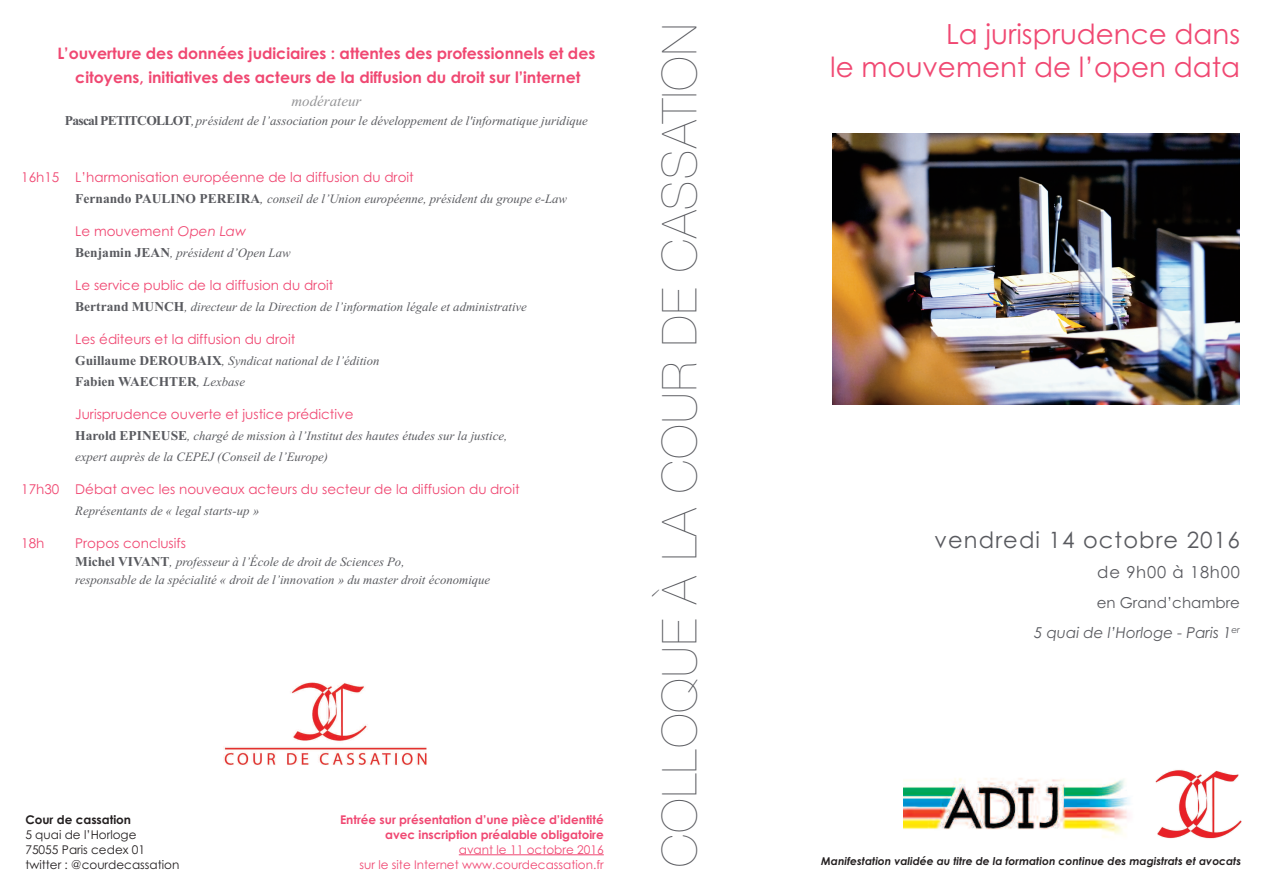
<style>
.page{position:relative;width:1263px;height:893px;background:#fff}
.page>*{position:absolute;margin:0;border:0;box-sizing:border-box;transform-origin:0 0}
.t1{font:200 48px "Helvetica Neue LT Pro";letter-spacing:.025em;color:#595a5f}
.t2{font:27.75px/33.3px "Century Gothic";color:#f04872;text-align:right}
.t3{font:22.5px "Century Gothic";letter-spacing:.05em;color:#595a5f}
.t4{font:16.5px "Century Gothic";letter-spacing:.05em;color:#595a5f}
.t5{font:700 15.75px/24px "Century Gothic";color:#f04872;text-align:center}
.t6{font:italic 15px/30px "Century Gothic";color:#595a5f;text-align:right}
.t7{font:italic 15px "Times New Roman";color:#949496}
.t8{font:13.5px "Century Gothic";color:#f04872}
.t9{font:700 13.5px "Times New Roman";color:#595a5f}
.t10{font:italic 12.75px/21px "Times New Roman";color:#595a5f}
.t11{font:700 12px/15px "Century Gothic";color:#f04872;text-align:right}
.t12{font:12px/15px "Century Gothic";color:#f04872;text-align:right}
.t13{font:12px/15px "Century Gothic";color:#231f20}
.t14{font:700 12px "Century Gothic";color:#231f20}
.t15{font:italic 700 10.8px "Century Gothic";color:#231f20}
.s1{font-weight:700;font-style:normal;font-size:13.5px}
.s2{font-size:13.5px}
.s3{font-style:italic}
.s4{font-weight:400;font-style:italic;font-size:12.75px}
.s5{font-style:normal}
</style>
<div class="page">
<img style="left:1155px;top:769px;width:87px;height:70px">
<img style="left:832px;top:134px;width:407px;height:270px">
<hr style="left:459px;top:854px;width:145px;height:1px;background:#f04872">
<img style="left:903px;top:778px;width:227px;height:60px">
<img style="left:223px;top:682px;width:204px;height:84px">
<p class="t5" style="left:57px;top:42px;width:539px">L’ouverture des données judiciaires : attentes des professionnels et des citoyens, initiatives des acteurs de la diffusion du droit sur l’internet</p>
<p class="t7" style="left:291px;top:92px;width:71px">modérateur</p>
<p class="t10" style="left:65px;top:110px;width:525px"><span class="s1">PascalPETITCOLLOT</span><span class="s2">,</span>président de l’association pour le développement de l'informatique juridique</p>
<p class="t8" style="left:21px;top:169px;width:394px">16h15 L’harmonisation européenne de la diffusion du droit</p>
<p class="t10" style="left:75px;top:188px;width:493px"><span class="s1">Fernando PAULINO PEREIRA</span><span class="s2">,</span> conseil de l’Union européenne, président du groupe e-Law</p>
<p class="t8" style="left:75px;top:223px;width:173px">Le mouvement <span class="s3">Open Law</span></p>
<p class="t10" style="left:75px;top:242px;width:217px"><span class="s1">Benjamin JEAN</span>, président d’Open Law</p>
<p class="t8" style="left:75px;top:277px;width:260px">Le service public de la diffusion du droit</p>
<p class="t10" style="left:75px;top:296px;width:453px"><span class="s1">Bertrand MUNCH</span>, directeur de la Direction de l’information légale et administrative</p>
<p class="t8" style="left:75px;top:331px;width:222px">Les éditeurs et la diffusion du droit</p>
<p class="t10" style="left:75px;top:350px;width:306px"><span class="s1">Guillaume DEROUBAIX</span>, Syndicat national de l’édition</p>
<p class="t9" style="left:75px;top:373px;width:171px">Fabien WAECHTER<span class="s4">, Lexbase</span></p>
<p class="t8" style="left:75px;top:406px;width:280px">Jurisprudence ouverte et justice prédictive</p>
<p class="t10" style="left:75px;top:425px;width:433px"><span class="s1">Harold EPINEUSE</span>, chargé de mission à l’Institut des hautes études sur la justice, expert auprès de la CEPEJ (Conseil de l’Europe)</p>
<p class="t8" style="left:21px;top:481px;width:500px">17h30 Débat avec les nouveaux acteurs du secteur de la diffusion du droit</p>
<p class="t10" style="left:75px;top:500px;width:185px">Représentants de « legal starts-up »</p>
<p class="t8" style="left:21px;top:535px;width:25px">18h</p>
<p class="t8" style="left:75px;top:535px;width:112px">Propos conclusifs</p>
<p class="t10" style="left:75px;top:553px;width:417px;line-height:18px"><span class="s1">Michel VIVANT</span>, professeur à l’École de droit de Sciences Po,<br>responsable de la spécialité « droit de l’innovation » du master droit économique</p>
<p class="t14" style="left:25px;top:812px;width:107px">Cour de cassation</p>
<p class="t13" style="left:25px;top:827px;width:156px">5 quai de l’Horloge<br>75055 Paris cedex 01 twitter : @courdecassation</p>
<p class="t11" style="left:340px;top:812px;width:265px">Entrée sur présentation d’une pièce d’identité avec inscription préalable obligatoire</p>
<p class="t12" style="left:359px;top:842px;width:246px">avant le 11 octobre 2016<br>sur le site Internet www.courdecassation.fr</p>
<h1 class="t1" style="left:662px;top:867px;width:845px;rotate:-90deg">COLLOQUE À LA COUR DE CASSATION</h1>
<h2 class="t2" style="left:830px;top:18px;width:411px">La jurisprudence dans<br>le mouvement de l’open data</h2>
<h3 class="t3" style="left:935px;top:527px;width:307px">vendredi 14 octobre 2016</h3>
<p class="t4" style="left:1097px;top:563px;width:144px">de 9h00 à 18h00</p>
<p class="t6" style="left:1034px;top:588px;width:207px"><span class="s5">en Grand’chambre<br></span>5 quai de l’Horloge - Paris 1<sup>er</sup></p>
<p class="t15" style="left:821px;top:855px;width:422px">Manifestation validée au titre de la formation continue des magistrats et avocats</p>
</div>
